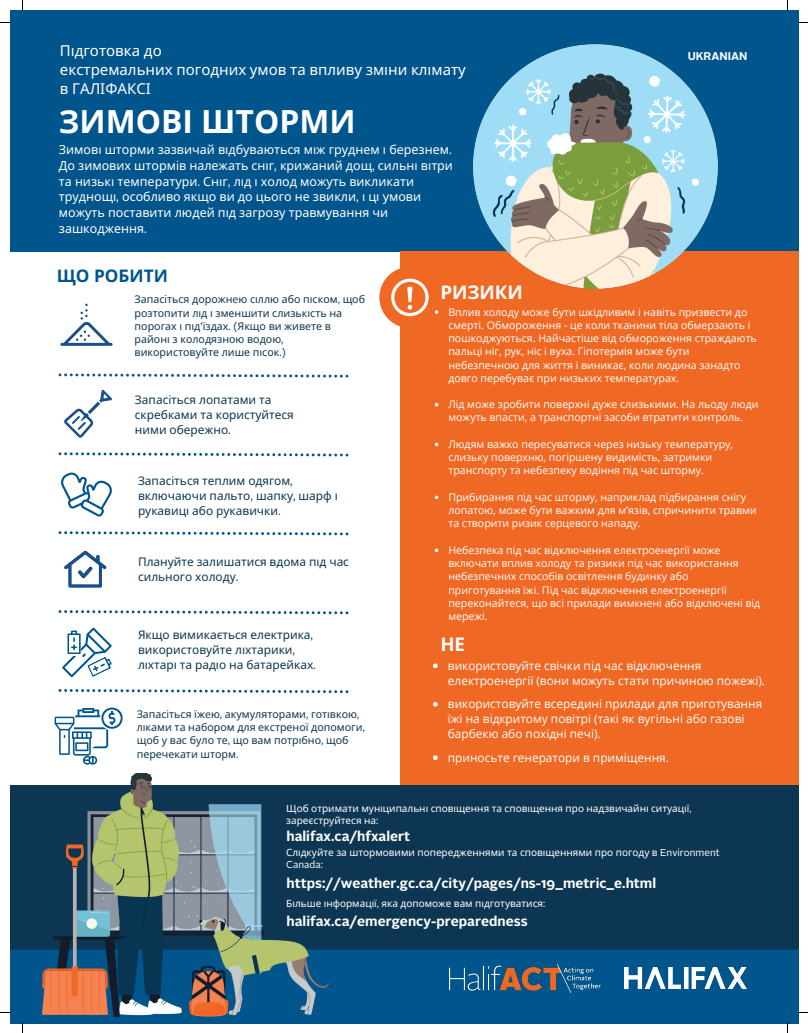
<style>
.page{position:relative;width:808px;height:1033px;background:#fff}
.page>*{position:absolute;margin:0;border:0;box-sizing:border-box;transform-origin:0 0}
.t1{font:700 31.88px "Open Sans";color:#fff}
.t2{font:700 18.62px "Open Sans";color:#fff}
.t3{font:700 17.25px "Open Sans";color:#00558c}
.t4{font:15px "Noto Sans";color:#fff}
.t5{font:700 13.75px "Alright Sans";color:#fff}
.t6{font:12.5px/16px "Noto Sans";color:#fff}
.t7{font:11.88px/15px "Noto Sans";color:#0d3652}
.t8{font:11.88px/15px "Open Sans";color:#fff}
.t9{font:700 11.25px "Alright Sans";color:#fff}
.t10{font:10.62px/13.2px "Open Sans";color:#fff}
.t11{font:10.62px/13.2px "Noto Sans";color:#0d3652}
.t12{font:10px/12.5px "Noto Sans";color:#fff}
.s1{font-family:"Alright Sans"}
</style>
<div class="page">
<div style="left:10px;top:10px;width:788px;height:242px;background:#00558c"></div>
<div style="left:400px;top:251px;width:398px;height:533px;background:#ef6924"></div>
<div style="left:10px;top:935px;width:788px;height:88px;background:#00558c"></div>
<div style="left:10px;top:784px;width:788px;height:165px;background:#0d3652"></div>
<svg style="left:61px;top:472px;width:51px;height:44px"></svg>
<svg style="left:59px;top:373px;width:289px;height:4px"></svg>
<svg style="left:59px;top:452px;width:289px;height:4px"></svg>
<svg style="left:59px;top:531px;width:289px;height:4px"></svg>
<svg style="left:59px;top:610px;width:289px;height:4px"></svg>
<svg style="left:59px;top:689px;width:289px;height:4px"></svg>
<img style="left:474px;top:45px;width:243px;height:243px">
<img style="left:42px;top:773px;width:286px;height:243px">
<svg style="left:60px;top:303px;width:53px;height:43px"></svg>
<svg style="left:64px;top:390px;width:48px;height:48px"></svg>
<svg style="left:64px;top:551px;width:42px;height:36px"></svg>
<img style="left:624px;top:967px;width:122px;height:21px">
<svg style="left:62px;top:627px;width:50px;height:51px"></svg>
<svg style="left:54px;top:707px;width:69px;height:57px"></svg>
<img style="left:449px;top:964px;width:151px;height:28px">
<svg style="left:379px;top:267px;width:61px;height:61px"></svg>
<svg style="left:435px;top:442px;width:3px;height:4px"></svg>
<svg style="left:435px;top:495px;width:3px;height:4px"></svg>
<svg style="left:435px;top:548px;width:3px;height:4px"></svg>
<svg style="left:433px;top:663px;width:4px;height:5px"></svg>
<svg style="left:433px;top:702px;width:4px;height:4px"></svg>
<svg style="left:433px;top:755px;width:4px;height:5px"></svg>
<p class="t4" style="left:60px;top:40px;width:103px">Підготовка до</p>
<p class="t4" style="left:60px;top:59px;width:407px">екстремальних погодних умов та впливу змі ни клі мату</p>
<p class="t4" style="left:60px;top:78px;width:92px">в ГАЛІФАКСІ</p>
<p class="t1" style="left:59px;top:99px;width:298px">ЗИМОВІ ШТОРМИ</p>
<p class="t6" style="left:59px;top:141px;width:395px">Зимові шторми зазвичай відбуваються між груднем і березнем<span class="s1">.<br></span>До зимових шторм<span class="s1">i</span>в належать сні г<span class="s1">,</span> крижаний дощ<span class="s1">,</span> сильні вітри та низькі температури<span class="s1">.</span> Сні г<span class="s1">,</span> лід і холод можуть викликати труднощі<span class="s1">,</span> особливо якщо ви до цього не звикли<span class="s1">,</span> і ці умови можуть поставити людей під загрозу травмування чи зашкодження<span class="s1">.</span></p>
<p class="t9" style="left:687px;top:51px;width:61px">UKRANIAN</p>
<p class="t3" style="left:57px;top:263px;width:113px">ЩО РОБИТИ</p>
<p class="t11" style="left:135px;top:292px;width:232px">Запас<span class="s1">i</span>ться дорожн<span class="s1">e</span>ю сіллю або піском<span class="s1">,</span> щоб розтопити лід і зменшити слизькість на порогах і під<span class="s1">’</span>їздах<span class="s1">. (</span>Якщо ви живете в районі з колодязною водою<span class="s1">, </span>використовуйте лише пісок<span class="s1">.)</span></p>
<p class="t7" style="left:135px;top:392px;width:160px">Запас<span class="s1">i</span>ться лопатами та скребками та користуйтеся ними обережно<span class="s1">.</span></p>
<p class="t7" style="left:138px;top:473px;width:199px">Запас<span class="s1">i</span>ться теплим одягом<span class="s1">, </span>включаючи пальто<span class="s1">,</span> шапку<span class="s1">,</span> шарф і рукавиці або рукавички<span class="s1">.</span></p>
<p class="t7" style="left:138px;top:553px;width:212px">Плануйте залишатися вдома під час сильного холоду<span class="s1">.</span></p>
<p class="t7" style="left:138px;top:627px;width:179px">Якщо вимикається електрика<span class="s1">, </span>використовуйте ліхтарики<span class="s1">, </span>ліхтарі та раді о на батарейках<span class="s1">.</span></p>
<p class="t11" style="left:137px;top:707px;width:230px">Запас<span class="s1">i</span>ться їж<span class="s1">e</span>ю<span class="s1">,</span> акумуляторами<span class="s1">,</span> готі вкою<span class="s1">, </span>лі ками та набором для екстреної допомоги<span class="s1">, </span>щоб у вас було те<span class="s1">,</span> що вам потрібно<span class="s1">,</span> щоб перечекати шторм<span class="s1">.</span></p>
<p class="t2" style="left:440px;top:279px;width:84px">РИЗИКИ</p>
<p class="t10" style="left:448px;top:305px;width:310px">Вплив холоду може бути шкідливим і навіть призвести до смерті. Обмороження - це коли тканини тіла обмерзають і пошкоджуються. Найчастіше від обмороження страждають пальці ніг, рук, ніс і вуха. Гіпотермія може бути небезпечною для життя і виникає, коли людина занадто довго перебуває при низьких температурах.</p>
<p class="t10" style="left:448px;top:397px;width:311px">Лід може зробити поверхні дуже слизькими. На льоду люди можуть впасти, а транспортні засоби втратити контроль.</p>
<p class="t10" style="left:448px;top:437px;width:286px">Людям важко пересуватися через низьку температуру, слизьку поверхню, погіршену видимість, затримки транспорту та небезпеку водіння під час шторму.</p>
<p class="t10" style="left:448px;top:490px;width:310px">Прибирання під час шторму, наприклад підбирання снiгу лопатою, може бути важким для м’язів, спричинити травми та створити ризик серцевого нападу.</p>
<p class="t10" style="left:448px;top:543px;width:313px">Небезпека під час відключення електроенергії може включати вплив холоду та ризики під час використання небезпечних способів освітлення будинку або приготування їжі. Під час відключення електроенергії переконайтеся, що всі прилади вимкнені або відключені від мережі.</p>
<p class="t2" style="left:440px;top:631px;width:26px">НЕ</p>
<p class="t8" style="left:448px;top:658px;width:319px">використовуйте свічки під час відключення електроенергії (вони можуть стати причиною пожежі).</p>
<p class="t8" style="left:448px;top:696px;width:316px">використовуйте всередині прилади для приготування їжі на відкритому повітрі (такі як вугільні або газові барбекю або похідні печі).</p>
<p class="t8" style="left:448px;top:749px;width:222px">приносьте генератори в приміщення.</p>
<p class="t12" style="left:286px;top:801px;width:406px">Щоб отримати муні ципальні спові щення та спові щення про надзвичайні ситуації<span class="s1">,</span></p>
<p class="t12" style="left:286px;top:814px;width:93px">зареєструйтеся на<span class="s1">:</span></p>
<p class="t5" style="left:286px;top:830px;width:125px">halifax.ca/hfxalert</p>
<p class="t12" style="left:286px;top:845px;width:435px">Слідкуйте за штормовими попередженнями та спові щеннями про погоду в <span class="s1">Environment<br>Canada:</span></p>
<p class="t5" style="left:286px;top:877px;width:371px">https://weather.gc.ca/city/pages/ns-19_metric_e.html</p>
<p class="t12" style="left:286px;top:896px;width:260px">Більше і нформації<span class="s1">,</span> яка допоможе вам підготуватися<span class="s1">:</span></p>
<p class="t5" style="left:286px;top:915px;width:242px">halifax.ca/emergency-preparedness</p>
</div>
